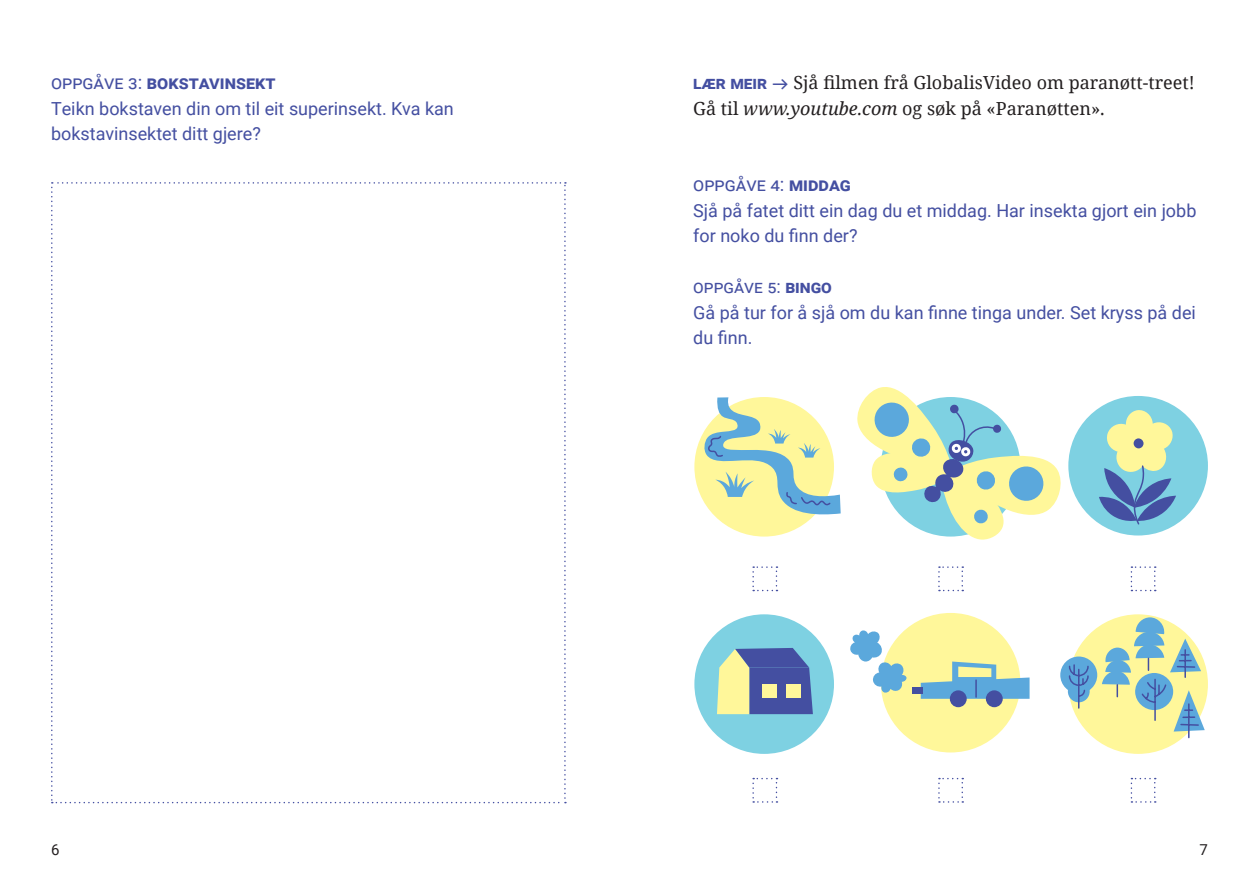
<style>
.page{position:relative;width:1259px;height:893px;background:#fff}
.page>*{position:absolute;margin:0;border:0;box-sizing:border-box;transform-origin:0 0}
.t1{font:700 18.75px "Roboto";color:#444fa1}
.t2{font:18.75px "Roboto";color:#444fa1}
.t3{font:18px/25.5px "Roboto";color:#444fa1}
.t4{font:18px/25.5px "Noto Serif";color:#231f20}
.t5{font:15px "Roboto";color:#231f20}
.s1{font-weight:400}
.s2{font-family:"Roboto";font-weight:700;color:#444fa1}
.s3{font-family:"Soleil Bk";color:#444fa1}
.s4{font-style:italic}
.s5{font-weight:700}
</style>
<div class="page">
<svg style="left:51px;top:182px;width:515px;height:621px"></svg>
<svg style="left:752px;top:566px;width:25px;height:25px"></svg>
<svg style="left:752px;top:778px;width:25px;height:25px"></svg>
<svg style="left:938px;top:566px;width:25px;height:25px"></svg>
<svg style="left:938px;top:778px;width:25px;height:25px"></svg>
<svg style="left:1130px;top:566px;width:25px;height:25px"></svg>
<svg style="left:1130px;top:778px;width:25px;height:25px"></svg>
<div style="left:694px;top:397px;width:140px;height:140px;background:#fff79a;border-radius:50%"></div>
<svg style="left:703px;top:397px;width:137px;height:119px"></svg>
<div style="left:1068px;top:396px;width:140px;height:139px;background:#7ed1e2;border-radius:50%"></div>
<svg style="left:1099px;top:410px;width:77px;height:116px"></svg>
<svg style="left:857px;top:387px;width:204px;height:153px"></svg>
<div style="left:694px;top:614px;width:140px;height:140px;background:#7ed1e2;border-radius:50%"></div>
<svg style="left:717px;top:648px;width:96px;height:66px"></svg>
<div style="left:1068px;top:614px;width:140px;height:140px;background:#fff79a;border-radius:50%"></div>
<svg style="left:1102px;top:617px;width:102px;height:122px"></svg>
<div style="left:1060px;top:656px;width:37px;height:37px;background:#5ba8dc;border-radius:50%"></div>
<svg style="left:1068px;top:664px;width:21px;height:45px"></svg>
<div style="left:881px;top:613px;width:139px;height:139px;background:#fff79a;border-radius:50%"></div>
<div style="left:950px;top:690px;width:16px;height:17px;background:#444fa1;border-radius:50%"></div>
<div style="left:986px;top:690px;width:16px;height:17px;background:#444fa1;border-radius:50%"></div>
<div style="left:912px;top:687px;width:11px;height:6px;background:#444fa1"></div>
<svg style="left:850px;top:630px;width:56px;height:63px"></svg>
<svg style="left:920px;top:661px;width:109px;height:38px"></svg>
<p class="t1" style="left:51px;top:69px;width:226px"><span class="s1">oppgåve 3:</span> bokstavinsekt</p>
<p class="t3" style="left:51px;top:95px;width:404px">Teikn bokstaven din om til eit superinsekt. Kva kan bokstavinsektet ditt gjere?</p>
<p class="t4" style="left:693px;top:69px;width:503px"><span class="s2">lær meir</span> <span class="s3">→</span> Sjå filmen frå GlobalisVideo om paranøtt-treet!<br>Gå til <span class="s4">www.youtube.com</span> og søk på «Paranøtten».</p>
<p class="t2" style="left:693px;top:171px;width:159px">oppgåve 4: <span class="s5">middag</span></p>
<p class="t3" style="left:693px;top:197px;width:504px">Sjå på fatet ditt ein dag du et middag. Har insekta gjort ein jobb for noko du finn der?</p>
<p class="t3" style="left:693px;top:273px;width:504px">oppgåve 5: <span class="s5">bingo<br></span>Gå på tur for å sjå om du kan finne tinga under. Set kryss på dei du finn.</p>
<p class="t5" style="left:51px;top:839px;width:10px">6</p>
<p class="t5" style="left:1199px;top:839px;width:10px">7</p>
</div>
